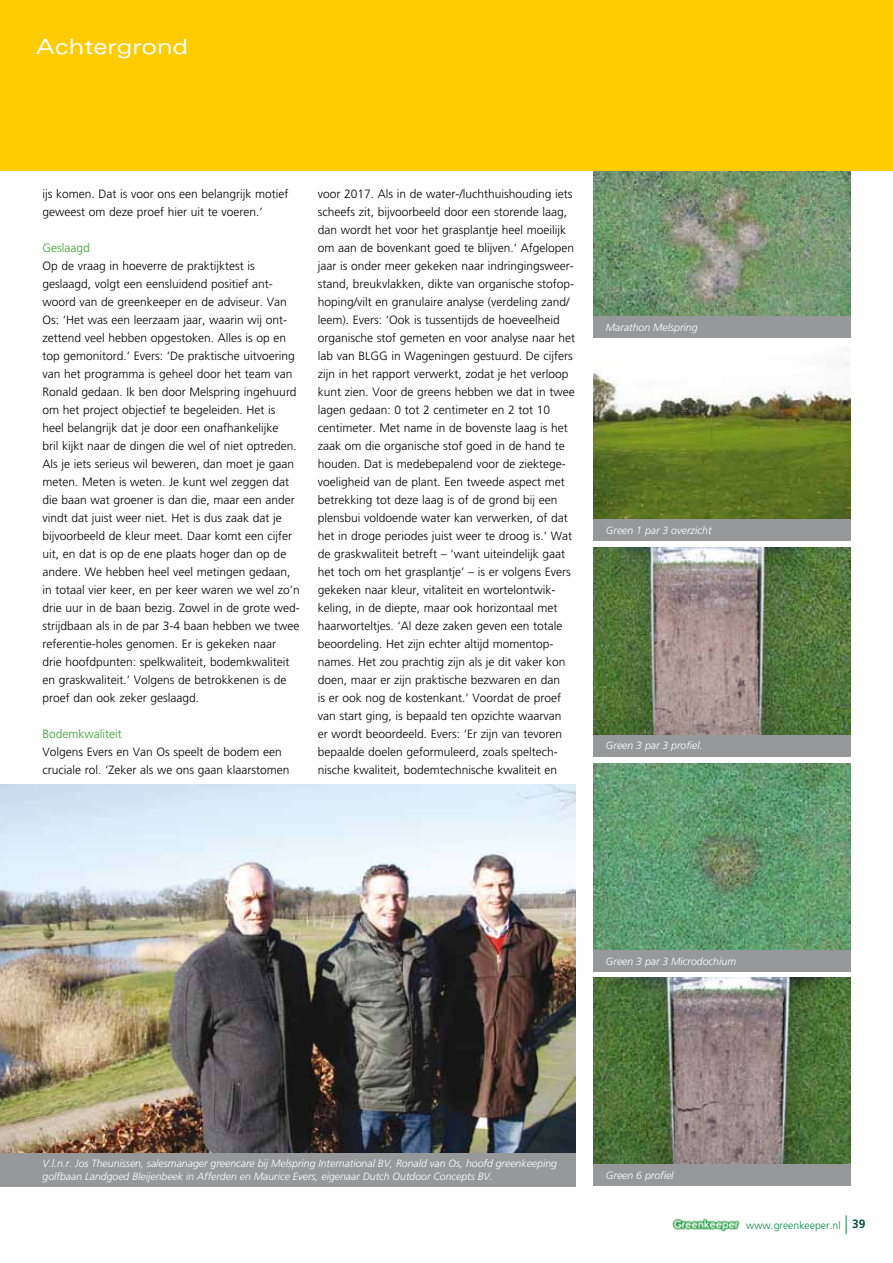
<style>
.page{position:relative;width:893px;height:1263px;background:#fff}
.page>*{position:absolute;margin:0;border:0;box-sizing:border-box;transform-origin:0 0}
.t1{font:expanded 21px "Univers";color:#fff}
.t2{font:300 12px/18px "Frutiger";color:#000}
.t3{font:300 12px "Frutiger";color:#35a32c}
.t4{font:italic 300 10.5px/12.6px "Frutiger";color:#fff}
.t5{font:300 10.5px "Frutiger";color:#008b45}
.s1{font-weight:700;font-size:12px;color:#00523c}
</style>
<div class="page">
<svg style="left:846px;top:1215px;width:1px;height:19px"></svg>
<img style="left:672px;top:1218px;width:68px;height:14px">
<img style="left:0;top:784px;width:575px;height:369px">
<div style="left:0;top:1153px;width:575px;height:33px;background:#97989a"></div>
<img style="left:593px;top:170px;width:257px;height:146px">
<img style="left:593px;top:361px;width:257px;height:159px">
<img style="left:593px;top:548px;width:257px;height:187px">
<img style="left:593px;top:763px;width:257px;height:187px">
<img style="left:593px;top:978px;width:257px;height:187px">
<div style="left:0;top:0;width:893px;height:170px;background:#fecc00"></div>
<div style="left:593px;top:316px;width:257px;height:21px;background:#97989a"></div>
<div style="left:593px;top:520px;width:257px;height:21px;background:#97989a"></div>
<div style="left:593px;top:735px;width:257px;height:21px;background:#97989a"></div>
<div style="left:593px;top:950px;width:257px;height:21px;background:#97989a"></div>
<div style="left:593px;top:1165px;width:257px;height:21px;background:#97989a"></div>
<h1 class="t1" style="left:36px;top:34px;width:154px">Achtergrond</h1>
<p class="t2" style="left:43px;top:185px;width:248px">ijs komen. Dat is voor ons een belangrijk motief geweest om deze proef hier uit te voeren.’</p>
<p class="t3" style="left:43px;top:241px;width:49px">Geslaagd</p>
<p class="t2" style="left:43px;top:257px;width:259px">Op de vraag in hoeverre de praktijktest is geslaagd, volgt een eensluidend positief ant&shy;woord van de greenkeeper en de adviseur. Van Os: ‘Het was een leerzaam jaar, waarin wij ont&shy;zettend veel hebben opgestoken. Alles is op en top gemonitord.’ Evers: ‘De praktische uitvoering van het programma is geheel door het team van Ronald gedaan. Ik ben door Melspring ingehuurd om het project objectief te begeleiden. Het is heel belangrijk dat je door een onafhankelijke<br>bril kijkt naar de dingen die wel of niet optreden.<br>Als je iets serieus wil beweren, dan moet je gaan meten. Meten is weten. Je kunt wel zeggen dat die baan wat groener is dan die, maar een ander vindt dat juist weer niet. Het is dus zaak dat je bijvoorbeeld de kleur meet. Daar komt een cijfer uit, en dat is op de ene plaats hoger dan op de andere. We hebben heel veel metingen gedaan, in totaal vier keer, en per keer waren we wel zo’n drie uur in de baan bezig. Zowel in de grote wed&shy;strijdbaan als in de par 3-4 baan hebben we twee referentie-holes genomen. Er is gekeken naar<br>drie hoofdpunten: spelkwaliteit, bodemkwaliteit en graskwaliteit.’ Volgens de betrokkenen is de proef dan ook zeker geslaagd.</p>
<p class="t3" style="left:43px;top:727px;width:81px">Bodemkwaliteit</p>
<p class="t2" style="left:43px;top:743px;width:249px">Volgens Evers en Van Os speelt de bodem een cruciale rol. ‘Zeker als we ons gaan klaarstomen</p>
<p class="t2" style="left:318px;top:185px;width:259px">voor 2017. Als in de water-/luchthuishouding iets scheefs zit, bijvoorbeeld door een storende laag, dan wordt het voor het grasplantje heel moeilijk om aan de bovenkant goed te blijven.’ Afgelopen jaar is onder meer gekeken naar indringingsweer&shy;stand, breukvlakken, dikte van organische stofop&shy;hoping/vilt en granulaire analyse (verdeling zand/ leem). Evers: ‘Ook is tussentijds de hoeveelheid organische stof gemeten en voor analyse naar het lab van BLGG in Wageningen gestuurd. De cijfers zijn in het rapport verwerkt, zodat je het verloop kunt zien. Voor de greens hebben we dat in twee lagen gedaan: 0 tot 2 centimeter en 2 tot 10 centimeter. Met name in de bovenste laag is het zaak om die organische stof goed in de hand te houden. Dat is medebepalend voor de ziektege&shy;voeligheid van de plant. Een tweede aspect met betrekking tot deze laag is of de grond bij een plensbui voldoende water kan verwerken, of dat het in droge periodes juist weer te droog is.’ Wat de graskwaliteit betreft – ‘want uiteindelijk gaat het toch om het grasplantje’ – is er volgens Evers gekeken naar kleur, vitaliteit en wortelontwik&shy;keling, in de diepte, maar ook horizontaal met haarworteltjes. ‘Al deze zaken geven een totale beoordeling. Het zijn echter altijd momentop&shy;names. Het zou prachtig zijn als je dit vaker kon doen, maar er zijn praktische bezwaren en dan<br>is er ook nog de kostenkant.’ Voordat de proef van start ging, is bepaald ten opzichte waarvan<br>er wordt beoordeeld. Evers: ‘Er zijn van tevoren bepaalde doelen geformuleerd, zoals speltech&shy;nische kwaliteit, bodemtechnische kwaliteit en</p>
<p class="t4" style="left:606px;top:320px;width:93px">Marathon Melspring</p>
<p class="t4" style="left:606px;top:524px;width:107px">Green 1 par 3 overzicht</p>
<p class="t4" style="left:606px;top:739px;width:98px">Green 3 par 3 profiel.</p>
<p class="t4" style="left:606px;top:955px;width:132px">Green 3 par 3 Microdochium</p>
<p class="t4" style="left:43px;top:1157px;width:516px">V.l.n.r. Jos Theunissen, salesmanager greencare bij Melspring International BV, Ronald van Os, hoofd greenkeeping golfbaan Landgoed Bleijenbeek in Afferden en Maurice Evers, eigenaar Dutch Outdoor Concepts BV.</p>
<p class="t4" style="left:606px;top:1169px;width:69px">Green 6 profiel</p>
<p class="t5" style="left:746px;top:1219px;width:121px">www.greenkeeper.nl <span class="s1">39</span></p>
</div>
